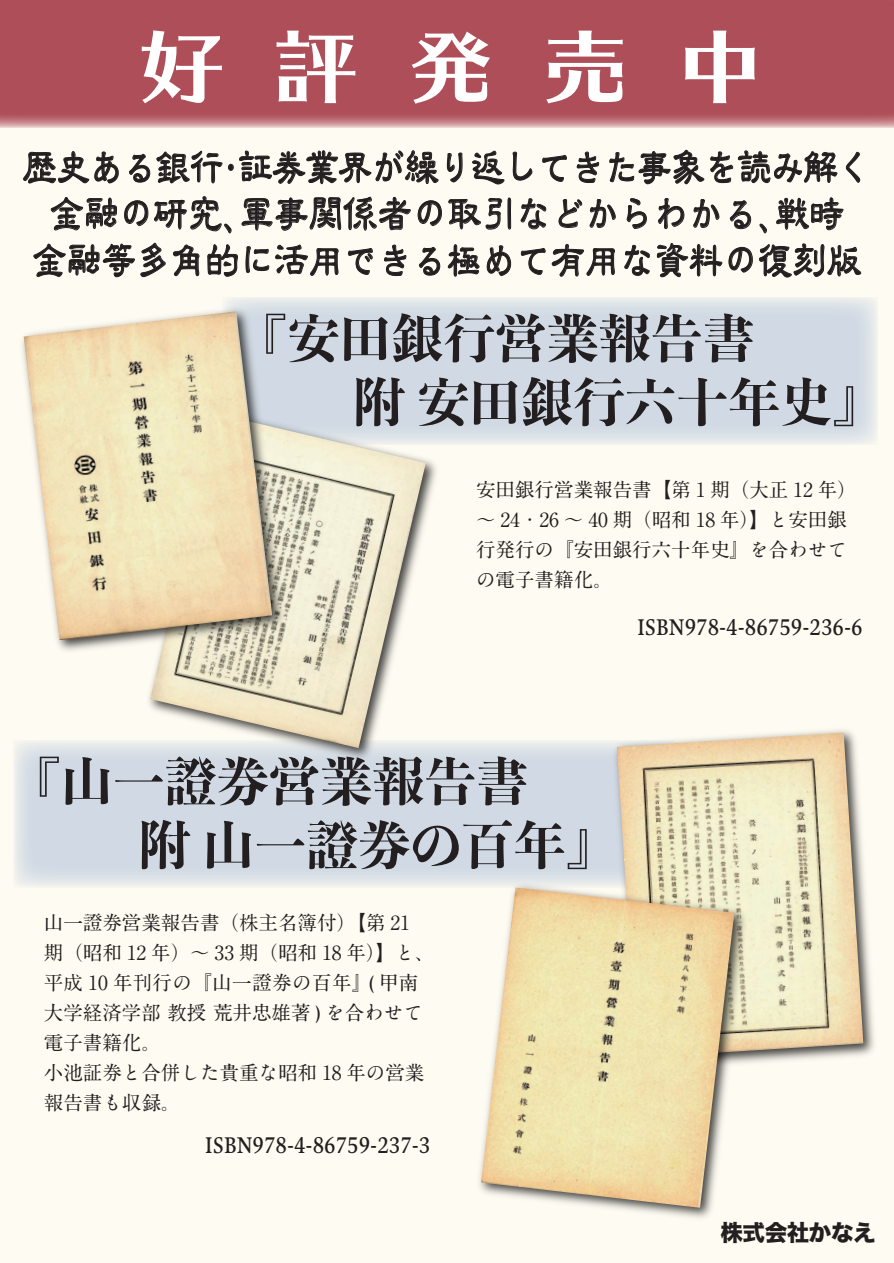
<style>
.page{position:relative;width:894px;height:1263px;background:#fff}
.page>*{position:absolute;margin:0;border:0;box-sizing:border-box;transform-origin:0 0}
.t1{font:78.15px "UD Typos 515 Std";letter-spacing:.6em;color:#fff;scale:1.08 1}
.t2{font:51.9px/63.8px "P Bunkyu Md Min Std N EB";color:#231f20}
.t3{font:43.95px/46.5px "RA Hana Botan Std DB";letter-spacing:-.01em;color:#231f20;text-align:center;scale:.79 1}
.t4{font:22.5px "Hira Kaku Std W8";letter-spacing:-.02em;color:#231f20}
.t5{font:21px "Hiragino UD Serif Std W6";color:#231f20;scale:.9 1}
.t6{font:700 19.5px/30px "A1 Mincho Std";color:#231f20}
</style>
<div class="page">
<div style="left:0;top:0;width:893px;height:1263px;background:#fefbf2"></div>
<div style="left:0;top:0;width:893px;height:127px;background:#ae4e59"></div>
<svg style="left:14px;top:741px;width:593px;height:145px;background:#d3dce4"></svg>
<svg style="left:289px;top:297px;width:588px;height:147px;background:#d3dce4"></svg>
<img style="left:607px;top:730px;width:267px;height:333px">
<img style="left:616px;top:733px;width:246px;height:325px">
<img style="left:141px;top:405px;width:302px;height:360px">
<img style="left:150px;top:414px;width:275px;height:334px">
<img style="left:22px;top:341px;width:267px;height:316px">
<img style="left:24px;top:357px;width:248px;height:283px">
<svg style="left:23px;top:117px;width:838px;height:240px"></svg>
<img style="left:472px;top:879px;width:279px;height:339px">
<img style="left:481px;top:887px;width:253px;height:321px">
<h1 class="t1" style="left:140px;top:1px;width:577px">好評発売中</h1>
<h3 class="t3" style="left:23px;top:144px;width:1075px">歴史ある銀行・証券業界が繰り返してきた事象を読み解く金融の研究、軍事関係者の取引などからわかる、戦時<br>金融等多角的に活用できる極めて有用な資料の復刻版</h3>
<h2 class="t2" style="left:235px;top:304px;width:649px">『安田銀行営業報告書<br>　　附 安田銀行六十年史』</h2>
<p class="t6" style="left:476px;top:472px;width:382px">安田銀行営業報告書【第 1 期（大正 12 年）～ 24・26 ～ 40 期（昭和 18 年）】と安田銀行発行の『安田銀行六十年史』を合わせての電子書籍化。</p>
<p class="t5" style="left:637px;top:611px;width:252px">ISBN978-4-86759-236-6</p>
<h2 class="t2" style="left:35px;top:747px;width:583px;text-indent:-26px">『山一證券営業報告書<br>　　附 山一證券の百年』</h2>
<p class="t6" style="left:44px;top:905px;width:392px">山一證券営業報告書（株主名簿付）【第 21<br>期（昭和 12 年）～ 33 期（昭和 18 年）】と、平成 10 年刊行の『山一證券の百年』( 甲南大学経済学部 教授 荒井忠雄著 ) を合わせて電子書籍化。<br>小池証券と合併した貴重な昭和 18 年の営業報告書も収録。</p>
<p class="t5" style="left:205px;top:1129px;width:251px">ISBN978-4-86759-237-3</p>
<p class="t4" style="left:720px;top:1220px;width:157px">株式会社かなえ</p>
</div>
